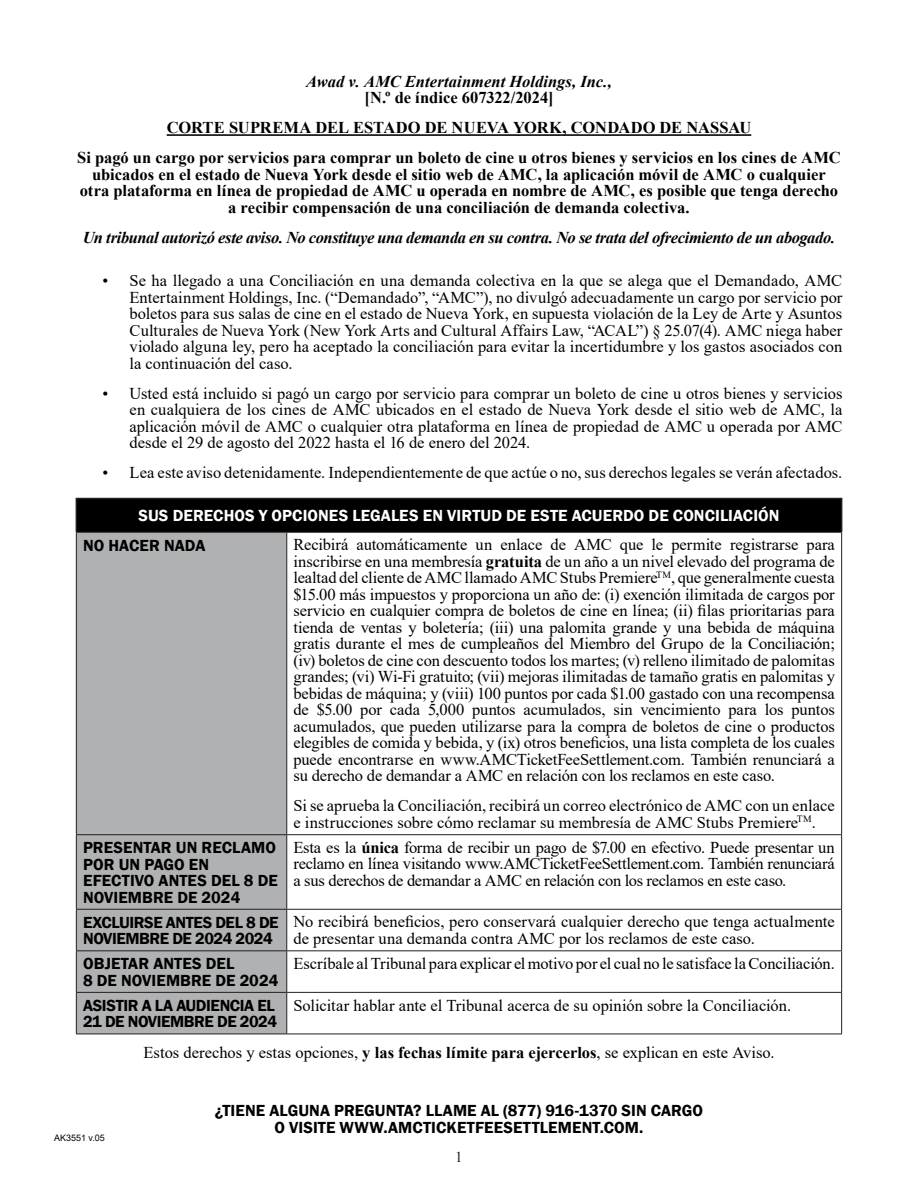
<style>
.page{position:relative;width:918px;height:1188px;background:#fff}
.page>*{position:absolute;margin:0;border:0;box-sizing:border-box;transform-origin:0 0}
.Body_Copy{font:16.5px/16.5px "Times New Roman";color:#000;text-align:justify}
.Body_Copy-2{font:700 16.5px/16.5px "Times New Roman";color:#000;text-align:center}
.Body_Copy-3{font:600 16.5px/16.5px "Franklin Gothic";color:#000;text-align:center}
.Body_Copy-4{font:italic 700 16.5px "Times New Roman";letter-spacing:-.02em;color:#000}
.Body_Copy-5{font:600 16.5px/16.5px "Franklin Gothic";letter-spacing:-.025em;color:#000}
.t1{font:600 16.5px "Franklin Gothic";letter-spacing:.005em;color:#fff}
.Body_Copy-6{font:italic 700 16.5px "Times New Roman";letter-spacing:.005em;color:#000}
.t2{font:15px "Times New Roman";color:#231f20}
.t3{font:9px "Arial";color:#000}
.s1{font-weight:700}
</style>
<div class="page">
<hr style="left:167px;top:134px;width:584px;height:2px;background:#000">
<div style="left:76px;top:499px;width:766px;height:33px;background:#000"></div>
<div style="left:77px;top:533px;width:209px;height:501px;background:#b0b1b2"></div>
<hr style="left:76px;top:498px;width:211px;height:1px;background:#231f20">
<hr style="left:76px;top:499px;width:1px;height:33px;background:#231f20">
<hr style="left:287px;top:498px;width:555px;height:1px;background:#231f20">
<hr style="left:841px;top:499px;width:1px;height:33px;background:#231f20">
<hr style="left:76px;top:532px;width:211px;height:1px;background:#231f20">
<hr style="left:76px;top:533px;width:1px;height:301px;background:#231f20">
<hr style="left:287px;top:532px;width:555px;height:1px;background:#231f20">
<hr style="left:286px;top:533px;width:1px;height:301px;background:#231f20">
<hr style="left:841px;top:533px;width:1px;height:301px;background:#231f20">
<hr style="left:76px;top:834px;width:211px;height:1px;background:#231f20">
<hr style="left:76px;top:835px;width:1px;height:74px;background:#231f20">
<hr style="left:287px;top:834px;width:555px;height:1px;background:#231f20">
<hr style="left:286px;top:835px;width:1px;height:74px;background:#231f20">
<hr style="left:841px;top:835px;width:1px;height:74px;background:#231f20">
<hr style="left:76px;top:909px;width:211px;height:1px;background:#231f20">
<hr style="left:76px;top:910px;width:1px;height:40px;background:#231f20">
<hr style="left:287px;top:909px;width:555px;height:1px;background:#231f20">
<hr style="left:286px;top:910px;width:1px;height:40px;background:#231f20">
<hr style="left:841px;top:910px;width:1px;height:40px;background:#231f20">
<hr style="left:76px;top:950px;width:211px;height:1px;background:#231f20">
<hr style="left:76px;top:951px;width:1px;height:41px;background:#231f20">
<hr style="left:287px;top:950px;width:555px;height:1px;background:#231f20">
<hr style="left:286px;top:951px;width:1px;height:41px;background:#231f20">
<hr style="left:841px;top:951px;width:1px;height:41px;background:#231f20">
<hr style="left:76px;top:992px;width:211px;height:1px;background:#231f20">
<hr style="left:76px;top:993px;width:1px;height:41px;background:#231f20">
<hr style="left:287px;top:992px;width:555px;height:1px;background:#231f20">
<hr style="left:286px;top:993px;width:1px;height:41px;background:#231f20">
<hr style="left:841px;top:993px;width:1px;height:41px;background:#231f20">
<hr style="left:76px;top:1034px;width:211px;height:1px;background:#231f20">
<hr style="left:287px;top:1034px;width:555px;height:1px;background:#231f20">
<p class="Body_Copy-6" style="left:306px;top:70px;width:307px">Awad v. AMC Entertainment Holdings, Inc.,</p>
<p class="Body_Copy-2" style="left:364px;top:89px;width:191px">[N.º de índice 607322/2024]</p>
<p class="Body_Copy-2" style="left:167px;top:119px;width:586px">CORTE SUPREMA DEL ESTADO DE NUEVA YORK, CONDADO DE NASSAU</p>
<p class="Body_Copy-2" style="left:77px;top:149px;width:765px">Si pagó un cargo por servicios para comprar un boleto de cine u otros bienes y servicios en los cines de AMC ubicados en el estado de Nueva York desde el sitio web de AMC, la aplicación móvil de AMC o cualquier otra plataforma en línea de propiedad de AMC u operada en nombre de AMC, es posible que tenga derecho a recibir compensación de una conciliación de demanda colectiva.</p>
<p class="Body_Copy-4" style="left:83px;top:226px;width:754px">Un tribunal autorizó este aviso. No constituye una demanda en su contra. No se trata del ofrecimiento de un abogado.</p>
<p class="Body_Copy" style="left:130px;top:272px;width:714px;text-indent:-27px">• Se ha llegado a una Conciliación en una demanda colectiva en la que se alega que el Demandado, AMC Entertainment Holdings, Inc. (“Demandado”, “AMC”), no divulgó adecuadamente un cargo por servicio por boletos para sus salas de cine en el estado de Nueva York, en supuesta violación de la Ley de Arte y Asuntos Culturales de Nueva York (New York Arts and Cultural Affairs Law, “ACAL”) § 25.07(4). AMC niega haber violado alguna ley, pero ha aceptado la conciliación para evitar la incertidumbre y los gastos asociados con la continuación del caso.</p>
<p class="Body_Copy" style="left:130px;top:384px;width:714px;text-indent:-27px">• Usted está incluido si pagó un cargo por servicio para comprar un boleto de cine u otros bienes y servicios en cualquiera de los cines de AMC ubicados en el estado de Nueva York desde el sitio web de AMC, la aplicación móvil de AMC o cualquier otra plataforma en línea de propiedad de AMC u operada por AMC desde el 29 de agosto del 2022 hasta el 16 de enero del 2024.</p>
<p class="Body_Copy" style="left:103px;top:464px;width:741px">• Lea este aviso detenidamente. Independientemente de que actúe o no, sus derechos legales se verán afectados.</p>
<h1 class="t1" style="left:138px;top:506px;width:643px">SUS DERECHOS Y OPCIONES LEGALES EN VIRTUD DE ESTE ACUERDO DE CONCILIACIÓN</h1>
<p class="Body_Copy-3" style="left:83px;top:537px;width:124px">NO HACER NADA</p>
<p class="Body_Copy" style="left:294px;top:536px;width:543px">Recibirá automáticamente un enlace de AMC que le permite registrarse para inscribirse en una membresía <span class="s1">gratuita</span> de un año a un nivel elevado del programa de lealtad del cliente de AMC llamado AMC Stubs Premiere<sup>TM</sup>, que generalmente cuesta $15.00 más impuestos y proporciona un año de: (i) exención ilimitada de cargos por servicio en cualquier compra de boletos de cine en línea; (ii) filas prioritarias para tienda de ventas y boletería; (iii) una palomita grande y una bebida de máquina gratis durante el mes de cumpleaños del Miembro del Grupo de la Conciliación; (iv) boletos de cine con descuento todos los martes; (v) relleno ilimitado de palomitas grandes; (vi) Wi-Fi gratuito; (vii) mejoras ilimitadas de tamaño gratis en palomitas y bebidas de máquina; y (viii) 100 puntos por cada $1.00 gastado con una recompensa de $5.00 por cada 5,000 puntos acumulados, sin vencimiento para los puntos acumulados, que pueden utilizarse para la compra de boletos de cine o productos elegibles de comida y bebida, y (ix) otros beneficios, una lista completa de los cuales puede encontrarse en www.AMCTicketFeeSettlement.com. También renunciará a su derecho de demandar a AMC en relación con los reclamos en este caso.</p>
<p class="Body_Copy" style="left:294px;top:797px;width:543px">Si se aprueba la Conciliación, recibirá un correo electrónico de AMC con un enlace e instrucciones sobre cómo reclamar su membresía de AMC Stubs Premiere<sup>TM</sup>.</p>
<p class="Body_Copy-3" style="left:83px;top:839px;width:196px;text-align:left">PRESENTAR UN RECLAMO<br>POR UN PAGO EN<br>EFECTIVO ANTES DEL 8 DE<br>NOVIEMBRE DE 2024</p>
<p class="Body_Copy" style="left:294px;top:839px;width:543px">Esta es la <span class="s1">única</span> forma de recibir un pago de $7.00 en efectivo. Puede presentar un reclamo en línea visitando www.AMCTicketFeeSettlement.com. También renunciará a sus derechos de demandar a AMC en relación con los reclamos en este caso.</p>
<p class="Body_Copy-5" style="left:83px;top:914px;width:197px">EXCLUIRSE ANTES DEL 8 DE<br>NOVIEMBRE DE 2024 2024</p>
<p class="Body_Copy" style="left:294px;top:913px;width:543px">No recibirá beneficios, pero conservará cualquier derecho que tenga actualmente de presentar una demanda contra AMC por los reclamos de este caso.</p>
<p class="Body_Copy-3" style="left:83px;top:956px;width:153px">OBJETAR ANTES DEL</p>
<p class="Body_Copy-3" style="left:83px;top:972px;width:197px">8 DE NOVIEMBRE DE 2024</p>
<p class="Body_Copy" style="left:294px;top:955px;width:543px">Escríbale al Tribunal para explicar el motivo por el cual no le satisface la Conciliación.</p>
<p class="Body_Copy-5" style="left:83px;top:997px;width:196px">ASISTIR A LA AUDIENCIA EL<br>21 DE NOVIEMBRE DE 2024</p>
<p class="Body_Copy" style="left:294px;top:996px;width:499px">Solicitar hablar ante el Tribunal acerca de su opinión sobre la Conciliación.</p>
<p class="Body_Copy" style="left:143px;top:1044px;width:633px">Estos derechos y estas opciones, <span class="s1">y las fechas límite para ejercerlos</span>, se explican en este Aviso.</p>
<p class="t3" style="left:54px;top:1131px;width:52px">AK3551 v.05</p>
<p class="Body_Copy-3" style="left:215px;top:1103px;width:490px">¿TIENE ALGUNA PREGUNTA? LLAME AL (877) 916-1370 SIN CARGO<br>O VISITE WWW.AMCTICKETFEESETTLEMENT.COM.</p>
<p class="t2" style="left:455px;top:1146px;width:9px">1</p>
</div>
